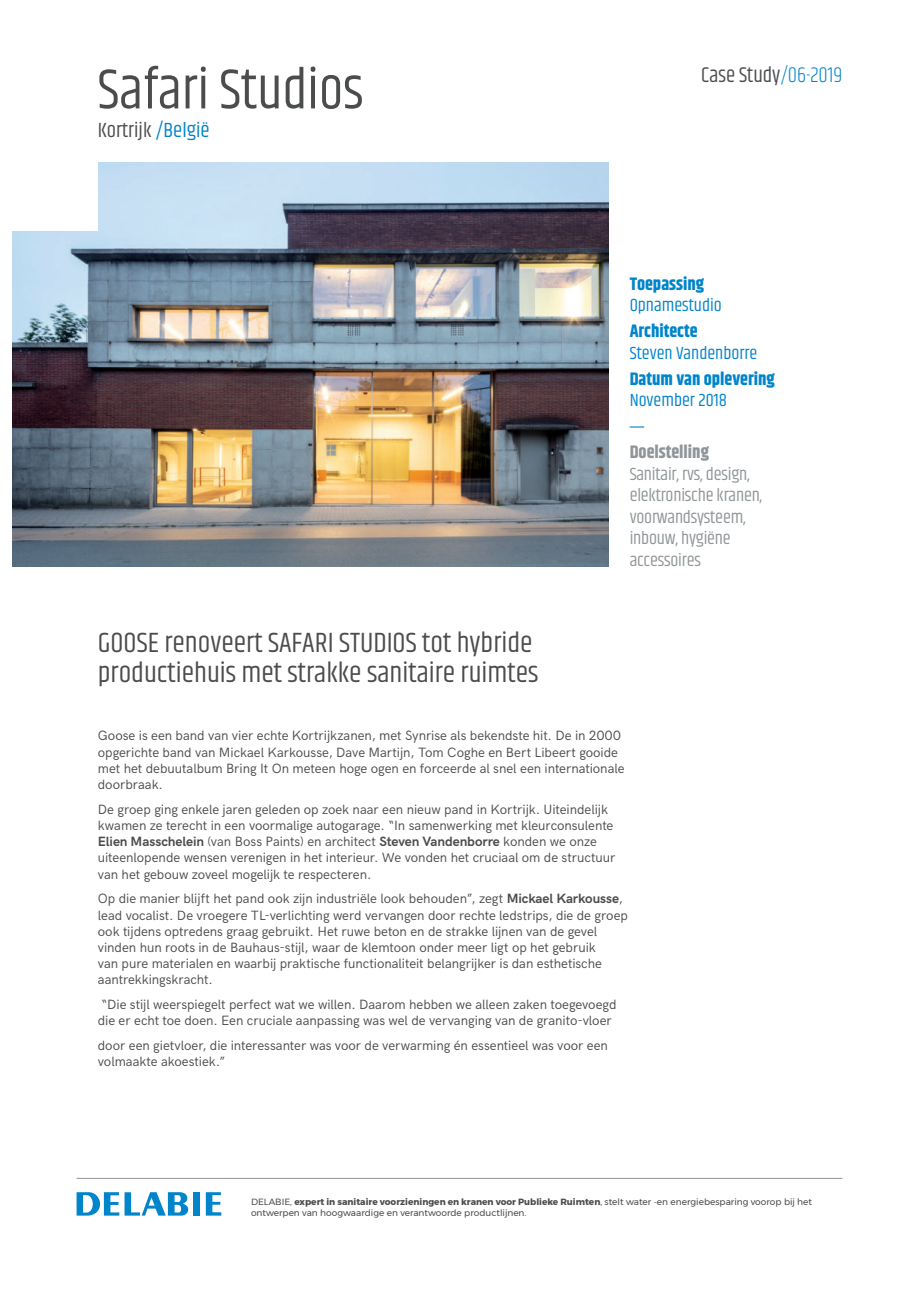
<style>
.page{position:relative;width:919px;height:1289px;background:#fff}
.page>*{position:absolute;margin:0;border:0;box-sizing:border-box;transform-origin:0 0}
.t1{font:57.75px "Khand";color:#4b4c4d;scale:.96 1}
.t2{font:28.5px/30px "Khand";color:#4b4c4d}
.t3{font:21.9px "Khand";color:#4b4c4d;scale:.96 1}
.t4{font:21px "Khand";color:#4b4c4d}
.t5{font:18px/21.6px "Khand";letter-spacing:-.01em;color:#8f9598}
.t6{font:18px "Khand";color:#0084ca}
.t7{font:700 18px "Khand";color:#0084ca}
.t8{font:700 18px "Khand";color:#8f9598}
.t9{font:13.5px/16.2px "HK Grotesk";letter-spacing:-.005em;color:#4b4c4d}
.t10{font:9px/10.8px "Montserrat";color:#4b4c4d}
.s1{font-weight:300;color:#0084ca}
.s2{color:#0084ca}
.s3{font-weight:700}
</style>
<div class="page">
<img style="left:13px;top:163px;width:595px;height:403px">
<svg style="left:629px;top:426px;width:15px;height:1px"></svg>
<div style="left:13px;top:13px;width:85px;height:217px;background:#fff"></div>
<hr style="left:77px;top:1177px;width:765px;height:1px;background:#8f9598">
<div style="left:193px;top:1192px;width:7px;height:23px;background:#0084ca"></div>
<svg style="left:206px;top:1192px;width:15px;height:23px"></svg>
<svg style="left:77px;top:1192px;width:111px;height:23px"></svg>
<h1 class="t1" style="left:98px;top:63px;width:278px">Safari Studios</h1>
<h3 class="t3" style="left:701px;top:64px;width:148px">Case Study<span class="s1">/06-2019</span></h3>
<h3 class="t4" style="left:98px;top:121px;width:113px">Kortrijk <span class="s2">/België</span></h3>
<h2 class="t2" style="left:98px;top:627px;width:442px">GOOSE renoveert SAFARI STUDIOS tot hybride productiehuis met strakke sanitaire ruimtes</h2>
<h3 class="t7" style="left:629px;top:276px;width:76px">Toepassing</h3>
<h3 class="t6" style="left:629px;top:297px;width:94px">Opnamestudio</h3>
<h3 class="t7" style="left:629px;top:323px;width:69px">Architecte</h3>
<h3 class="t6" style="left:629px;top:344px;width:129px">Steven Vandenborre</h3>
<h3 class="t7" style="left:629px;top:371px;width:146px">Datum van oplevering</h3>
<h3 class="t6" style="left:629px;top:392px;width:99px">November 2018</h3>
<h3 class="t8" style="left:629px;top:444px;width:81px">Doelstelling</h3>
<h3 class="t5" style="left:629px;top:463px;width:134px">Sanitair, rvs, design, elektronische kranen, voorwandsysteem, inbouw, hygiëne accessoires</h3>
<p class="t9" style="left:98px;top:729px;width:528px">Goose is een band van vier echte Kortrijkzanen, met Synrise als bekendste hit. De in 2000 opgerichte band van Mickael Karkousse, Dave Martijn, Tom Coghe en Bert Libeert gooide met het debuutalbum Bring It On meteen hoge ogen en forceerde al snel een internationale doorbraak.</p>
<p class="t9" style="left:98px;top:802px;width:519px">De groep ging enkele jaren geleden op zoek naar een nieuw pand in Kortrijk. Uiteindelijk kwamen ze terecht in een voormalige autogarage. “In samenwerking met kleurconsulente <span class="s3">Elien Masschelein</span> (van Boss Paints) en architect <span class="s3">Steven Vandenborre</span> konden we onze uiteenlopende wensen verenigen in het interieur. We vonden het cruciaal om de structuur van het gebouw zoveel mogelijk te respecteren.</p>
<p class="t9" style="left:98px;top:892px;width:531px">Op die manier blijft het pand ook zijn industriële look behouden”, zegt <span class="s3">Mickael Karkousse</span>, lead vocalist. De vroegere TL-verlichting werd vervangen door rechte ledstrips, die de groep ook tijdens optredens graag gebruikt. Het ruwe beton en de strakke lijnen van de gevel vinden hun roots in de Bauhaus-stijl, waar de klemtoon onder meer ligt op het gebruik<br>van pure materialen en waarbij praktische functionaliteit belangrijker is dan esthetische aantrekkingskracht.</p>
<p class="t9" style="left:98px;top:997px;width:520px">“Die stijl weerspiegelt perfect wat we willen. Daarom hebben we alleen zaken toegevoegd die er echt toe doen. Een cruciale aanpassing was wel de vervanging van de granito-vloer</p>
<p class="t9" style="left:98px;top:1038px;width:511px">door een gietvloer, die interessanter was voor de verwarming én essentieel was voor een volmaakte akoestiek.”</p>
<p class="t10" style="left:251px;top:1196px;width:562px">DELABIE, <span class="s3">expert in sanitaire voorzieningen en kranen voor Publieke Ruimten</span>, stelt water -en energiebesparing voorop bij het ontwerpen van hoogwaardige en verantwoorde productlijnen.</p>
</div>
